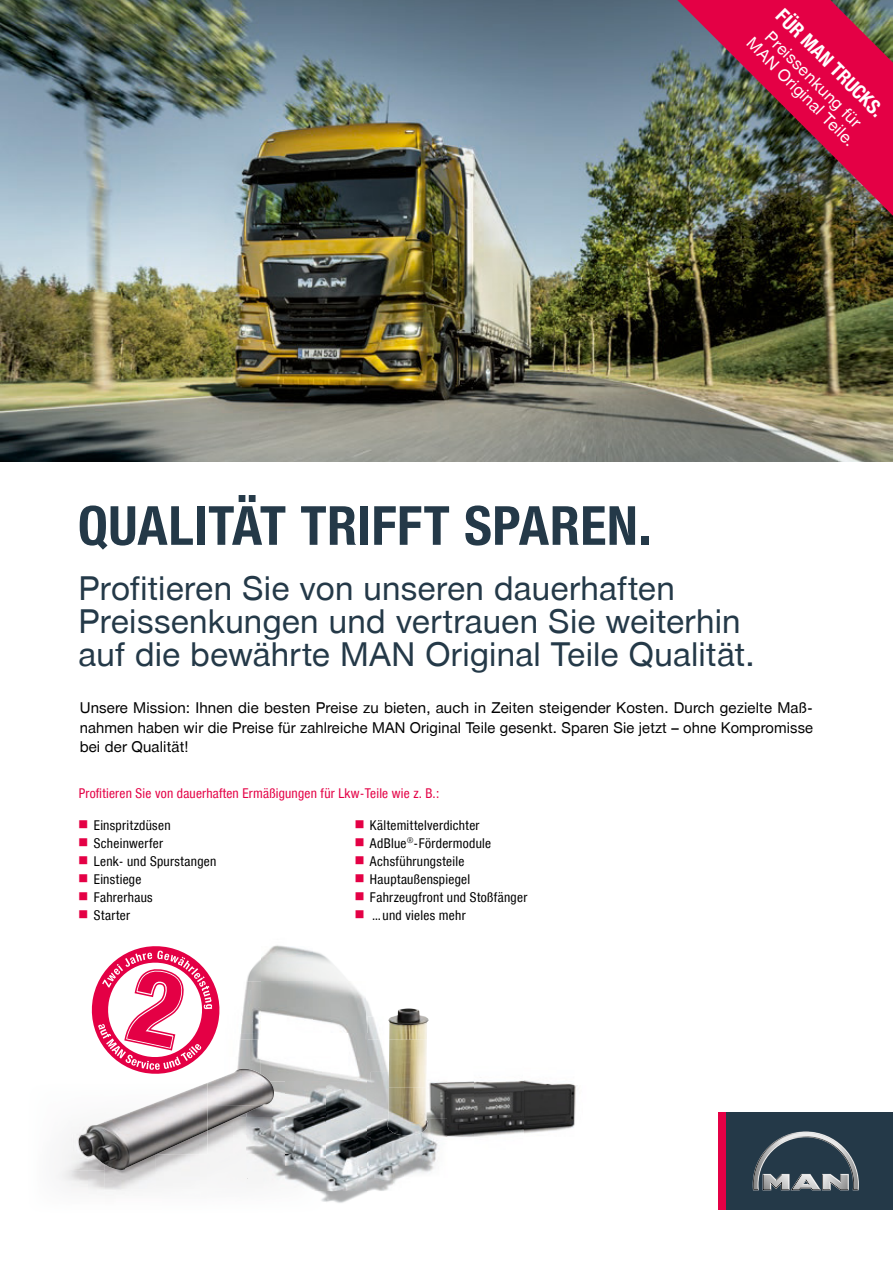
<style>
.page{position:relative;width:893px;height:1263px;background:#fff}
.page>*{position:absolute;margin:0;border:0;box-sizing:border-box;transform-origin:0 0}
.t1{font:700 54px "Man Global Condensed";letter-spacing:.005em;color:#243948}
.t2{font:33px/33px "Man Global";letter-spacing:.01em;color:#243948}
.t3{font:700 19.5px "Man Global Condensed";color:#fff}
.t4{font:16.5px "Man Global";color:#fff}
.t5{font:15px/19.5px "Man Global";letter-spacing:.01em;color:#000;text-align:justify}
.t6{font:13.5px/18px "Man Global Condensed";letter-spacing:.02em;color:#000}
.t7{font:13.5px "Man Global Condensed";letter-spacing:.015em;color:#e40045}
.s1{font-size:15px;color:#e40045}
</style>
<div class="page">
<img style="left:247px;top:945px;width:101px;height:36px">
<img style="left:241px;top:981px;width:131px;height:53px">
<img style="left:240px;top:1034px;width:126px;height:6px">
<img style="left:523px;top:1080px;width:53px;height:54px">
<img style="left:367px;top:1016px;width:22px;height:24px">
<img style="left:474px;top:1077px;width:49px;height:60px">
<img style="left:0;top:0;width:893px;height:461px">
<img style="left:389px;top:1008px;width:39px;height:79px">
<img style="left:63px;top:1122px;width:41px;height:48px">
<img style="left:115px;top:1103px;width:39px;height:15px">
<img style="left:156px;top:1095px;width:30px;height:8px">
<svg style="left:104px;top:1118px;width:12px;height:4px"></svg>
<img style="left:170px;top:1131px;width:37px;height:17px">
<img style="left:110px;top:1154px;width:46px;height:16px">
<img style="left:176px;top:1083px;width:31px;height:12px">
<img style="left:677px;top:0;width:216px;height:216px">
<div style="left:719px;top:1112px;width:7px;height:98px;background:#e40045"></div>
<svg style="left:726px;top:1112px;width:167px;height:98px;background:#364956"></svg>
<img style="left:318px;top:1191px;width:50px;height:12px">
<img style="left:207px;top:1040px;width:41px;height:134px">
<img style="left:261px;top:1059px;width:53px;height:22px">
<img style="left:314px;top:1040px;width:53px;height:50px">
<img style="left:325px;top:1090px;width:42px;height:101px">
<img style="left:367px;top:1166px;width:35px;height:25px">
<img style="left:367px;top:1040px;width:22px;height:41px">
<img style="left:427px;top:1040px;width:1px;height:32px">
<img style="left:367px;top:1081px;width:4px;height:85px">
<img style="left:447px;top:1081px;width:27px;height:56px">
<img style="left:371px;top:1119px;width:76px;height:58px">
<img style="left:426px;top:1072px;width:21px;height:47px">
<img style="left:371px;top:1072px;width:18px;height:47px">
<img style="left:387px;top:1087px;width:41px;height:48px">
<img style="left:247px;top:1081px;width:78px;height:110px">
<img style="left:209px;top:1069px;width:35px;height:13px">
<img style="left:207px;top:1105px;width:38px;height:26px">
<svg style="left:91px;top:946px;width:134px;height:134px"></svg>
<h3 class="t3" style="left:787px;top:4px;width:145px;rotate:45deg">FÜR MAN TRUCKS.</h3>
<p class="t4" style="left:775px;top:27px;width:130px;rotate:45deg">Preissenkung für</p>
<p class="t4" style="left:756px;top:33px;width:147px;rotate:45deg">MAN Original Teile.</p>
<h1 class="t1" style="left:78px;top:495px;width:575px">QUALITÄT TRIFFT SPAREN.</h1>
<h2 class="t2" style="left:78px;top:572px;width:678px">Profitieren Sie von unseren dauerhaften<br>Preissenkungen und vertrauen Sie weiterhin auf die bewährte MAN Original Teile Qualität.</h2>
<p class="t5" style="left:80px;top:698px;width:735px">Unsere Mission: Ihnen die besten Preise zu bieten, auch in Zeiten steigender Kosten. Durch gezielte Maß&shy;nahmen haben wir die Preise für zahlreiche MAN Original Teile gesenkt. Sparen Sie jetzt – ohne Kompromisse bei der Qualität!</p>
<p class="t7" style="left:79px;top:785px;width:362px">Profitieren Sie von dauerhaften Ermäßigungen für Lkw-Teile wie z. B.:</p>
<p class="t6" style="left:79px;top:816px;width:139px"><span class="s1">◾</span> Einspritzdüsen<br><span class="s1">◾</span> Scheinwerfer<br><span class="s1">◾</span> Lenk- und Spurstangen <span class="s1">◾</span> Einstiege<br><span class="s1">◾</span> Fahrerhaus<br><span class="s1">◾</span> Starter</p>
<p class="t6" style="left:355px;top:816px;width:174px"><span class="s1">◾</span> Kältemittelverdichter<br><span class="s1">◾</span> AdBlue<sup>®</sup>-Fördermodule<br><span class="s1">◾</span> Achsführungsteile<br><span class="s1">◾</span> Hauptaußenspiegel<br><span class="s1">◾</span> Fahrzeugfront und Stoßfänger <span class="s1">◾</span> …und vieles mehr</p>
</div>
